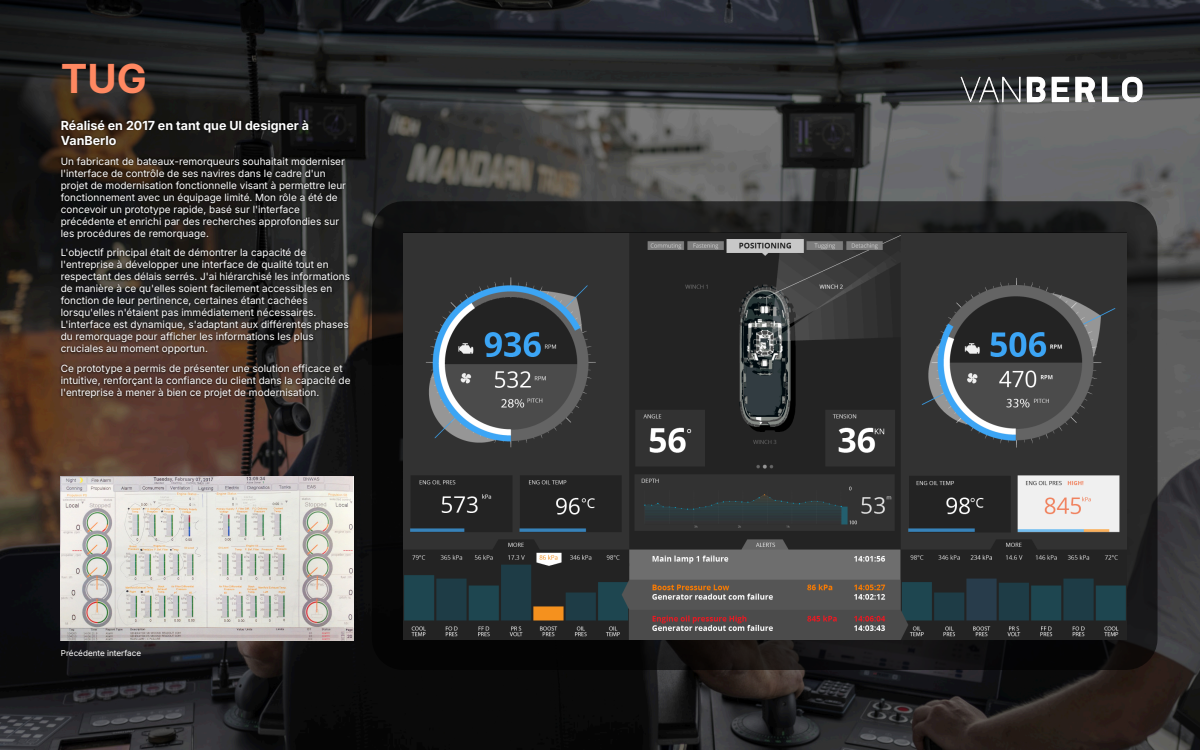
<style>
.page{position:relative;width:1200px;height:750px;background:#fff}
.page>*{position:absolute;margin:0;border:0;box-sizing:border-box;transform-origin:0 0}
.t1{font:700 40px "Inter Variable";color:#ff8861}
.t2{font:700 12.5px "Inter Variable";color:#fff}
.t3{font:10px "Inter Variable";color:#fff}
.t4{font:8.12px "Inter Variable";color:#fff}
</style>
<div class="page">
<img style="left:0;top:0;width:1200px;height:750px">
<div style="left:372px;top:201px;width:786px;height:469px;border:62px solid #000"></div>
<img style="left:403px;top:233px;width:723px;height:406px">
<img style="left:0;top:0;width:389px;height:415px">
<img style="left:929px;top:25px;width:246px;height:129px">
<img style="left:59px;top:117px;width:293px;height:283px">
<img style="left:61px;top:477px;width:292px;height:164px">
<p class="t1" style="left:61px;top:55px;width:87px">TUG</p>
<p class="t2" style="left:61px;top:117px;width:250px">Réalisé en 2017 en tant que UI designer à</p>
<p class="t2" style="left:61px;top:133px;width:57px">VanBerlo</p>
<p class="t3" style="left:61px;top:155px;width:286px">Un fabricant de bateaux-remorqueurs souhaitait moderniser</p>
<p class="t3" style="left:61px;top:167px;width:266px">l'interface de contrôle de ses navires dans le cadre d'un</p>
<p class="t3" style="left:61px;top:179px;width:287px">projet de modernisation fonctionnelle visant à permettre leur</p>
<p class="t3" style="left:61px;top:191px;width:278px">fonctionnement avec un équipage limité. Mon rôle a été de</p>
<p class="t3" style="left:61px;top:203px;width:241px">concevoir un prototype rapide, basé sur l'interface</p>
<p class="t3" style="left:61px;top:215px;width:280px">précédente et enrichi par des recherches approfondies sur</p>
<p class="t3" style="left:61px;top:227px;width:150px">les procédures de remorquage.</p>
<p class="t3" style="left:61px;top:247px;width:247px">L'objectif principal était de démontrer la capacité de</p>
<p class="t3" style="left:61px;top:259px;width:269px">l'entreprise à développer une interface de qualité tout en</p>
<p class="t3" style="left:61px;top:271px;width:291px">respectant des délais serrés. J'ai hiérarchisé les informations</p>
<p class="t3" style="left:61px;top:283px;width:273px">de manière à ce qu'elles soient facilement accessibles en</p>
<p class="t3" style="left:61px;top:295px;width:248px">fonction de leur pertinence, certaines étant cachées</p>
<p class="t3" style="left:61px;top:307px;width:257px">lorsqu'elles n'étaient pas immédiatement nécessaires.</p>
<p class="t3" style="left:61px;top:319px;width:289px">L'interface est dynamique, s'adaptant aux différentes phases</p>
<p class="t3" style="left:61px;top:331px;width:254px">du remorquage pour afficher les informations les plus</p>
<p class="t3" style="left:61px;top:343px;width:149px">cruciales au moment opportun.</p>
<p class="t3" style="left:61px;top:362px;width:283px">Ce prototype a permis de présenter une solution efficace et</p>
<p class="t3" style="left:61px;top:374px;width:291px">intuitive, renforçant la confiance du client dans la capacité de</p>
<p class="t3" style="left:61px;top:386px;width:260px">l'entreprise à mener à bien ce projet de modernisation.</p>
<p class="t4" style="left:61px;top:648px;width:82px">Précédente interface</p>
</div>
